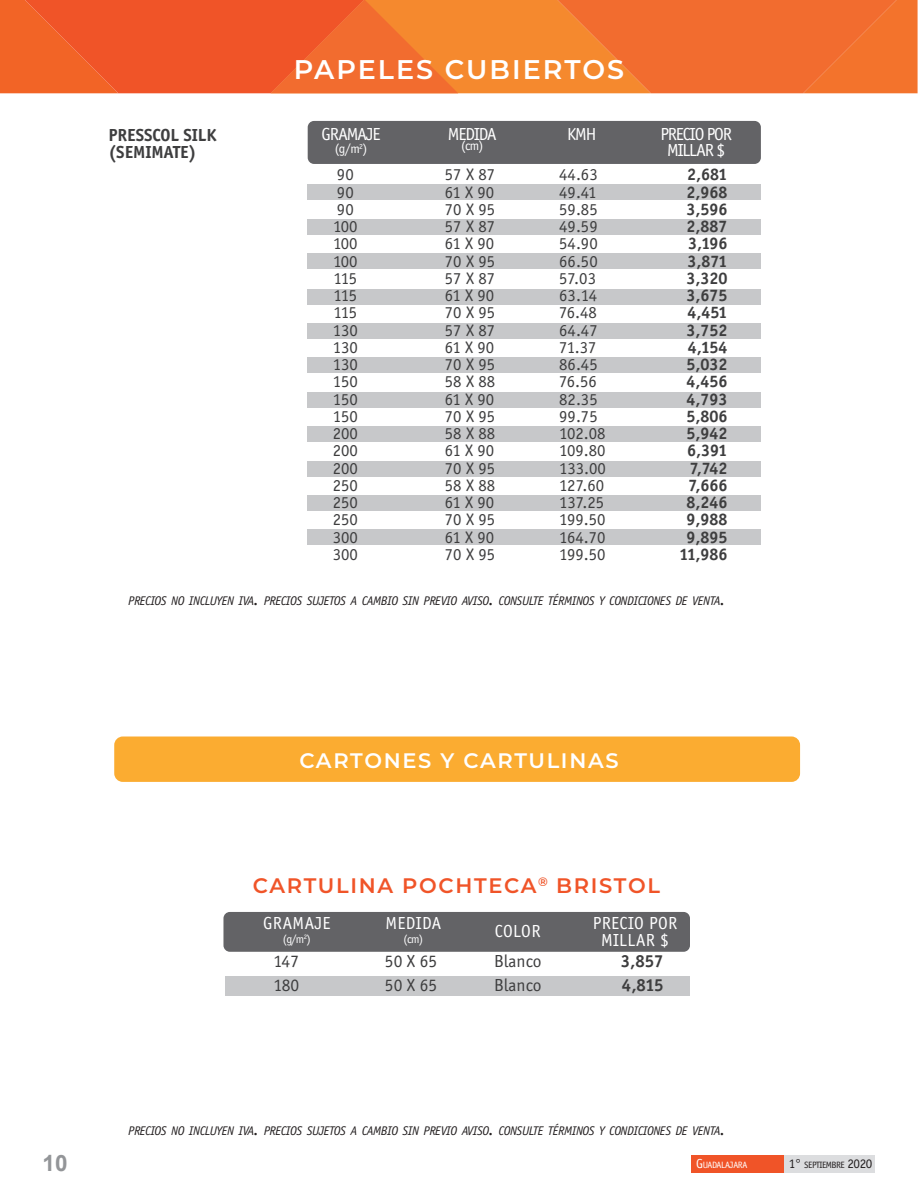
<style>
.page{position:relative;width:918px;height:1188px;background:#fff}
.page>*{position:absolute;margin:0;border:0;box-sizing:border-box;transform-origin:0 0}
.Texto_negritas{font:600 27px "Montserrat";letter-spacing:.075em;color:#fff}
.t1{font:700 22.5px "Arial";color:#939598}
.t2{font:600 21px "Montserrat";letter-spacing:.08em;color:#f05428}
.Texto_negritas-2{font:600 21px "Montserrat";letter-spacing:.08em;color:#fff}
.t3{font:18px/16.5px "Officina Sans EF";letter-spacing:.005em;color:#fff;text-align:center}
.t4{font:700 18px "Officina Sans EF";color:#3e3e3f}
.t5{font:18px "Officina Sans EF";color:#3e3e3f}
.t6{font:18px/16.5px "Officina Sans EF";letter-spacing:-.06em;color:#fff;text-align:center}
.t7{font:17.25px "Officina Sans EF";color:#3e3e3f}
.t8{font:700 17.25px "Officina Sans EF";color:#3e3e3f}
.t9{font:13.5px "Officina Sans EF";color:#fff}
.Texto_negritas-3{font:italic 12.6px "Officina Sans Std";letter-spacing:-.035em;color:#231f20}
.t10{font:12px "Officina Sans EF";color:#fff}
.t11{font:9.45px "Officina Sans EF";letter-spacing:-.045em;color:#231f20}
.t12{font:9.45px "Officina Sans EF";letter-spacing:-.045em;color:#fff}
.s1{font-size:18px}
.s2{font-size:13.5px}
</style>
<div class="page">
<div style="left:692px;top:1155px;width:95px;height:17px;background:#f05428"></div>
<div style="left:784px;top:1155px;width:91px;height:17px;background:#dcdddf"></div>
<svg style="left:0;top:0;width:918px;height:93px;background:#f26b2c"></svg>
<div style="left:308px;top:185px;width:453px;height:15px;background:#c7c8ca"></div>
<div style="left:308px;top:220px;width:453px;height:15px;background:#c7c8ca"></div>
<div style="left:308px;top:254px;width:453px;height:15px;background:#c7c8ca"></div>
<div style="left:308px;top:289px;width:453px;height:15px;background:#c7c8ca"></div>
<div style="left:308px;top:323px;width:453px;height:15px;background:#c7c8ca"></div>
<div style="left:308px;top:357px;width:453px;height:15px;background:#c7c8ca"></div>
<div style="left:308px;top:392px;width:453px;height:16px;background:#c7c8ca"></div>
<div style="left:308px;top:426px;width:453px;height:16px;background:#c7c8ca"></div>
<div style="left:308px;top:462px;width:453px;height:15px;background:#c7c8ca"></div>
<div style="left:308px;top:496px;width:453px;height:15px;background:#c7c8ca"></div>
<div style="left:308px;top:530px;width:453px;height:15px;background:#c7c8ca"></div>
<div style="left:308px;top:121px;width:453px;height:43px;background:#636366;border-radius:6px"></div>
<div style="left:226px;top:976px;width:464px;height:20px;background:#c7c8ca"></div>
<div style="left:223px;top:912px;width:467px;height:40px;background:#636366;border-radius:6px"></div>
<div style="left:114px;top:737px;width:686px;height:45px;background:#fbac31;border-radius:9px"></div>
<p class="t4" style="left:108px;top:125px;width:109px">PRESSCOL SILK</p>
<p class="t4" style="left:108px;top:141px;width:89px">(SEMIMATE)</p>
<p class="Texto_negritas" style="left:294px;top:50px;width:332px">PAPELES CUBIERTOS</p>
<p class="t6" style="left:322px;top:126px;width:60px">GRAMAJE</p>
<p class="t9" style="left:335px;top:141px;width:34px">(g/m<sup>2</sup>)</p>
<p class="t7" style="left:337px;top:165px;width:18px">90</p>
<p class="t7" style="left:337px;top:182px;width:18px">90</p>
<p class="t7" style="left:337px;top:200px;width:18px">90</p>
<p class="t7" style="left:333px;top:217px;width:26px">100</p>
<p class="t7" style="left:333px;top:234px;width:26px">100</p>
<p class="t7" style="left:333px;top:251px;width:26px">100</p>
<p class="t7" style="left:333px;top:269px;width:25px">115</p>
<p class="t7" style="left:333px;top:286px;width:25px">115</p>
<p class="t7" style="left:333px;top:303px;width:25px">115</p>
<p class="t7" style="left:333px;top:320px;width:26px">130</p>
<p class="t7" style="left:333px;top:338px;width:26px">130</p>
<p class="t7" style="left:333px;top:355px;width:26px">130</p>
<p class="t7" style="left:333px;top:372px;width:26px">150</p>
<p class="t7" style="left:333px;top:389px;width:26px">150</p>
<p class="t7" style="left:333px;top:407px;width:26px">150</p>
<p class="t7" style="left:333px;top:424px;width:27px">200</p>
<p class="t7" style="left:333px;top:441px;width:27px">200</p>
<p class="t7" style="left:333px;top:458px;width:27px">200</p>
<p class="t7" style="left:333px;top:476px;width:27px">250</p>
<p class="t7" style="left:333px;top:493px;width:27px">250</p>
<p class="t7" style="left:333px;top:510px;width:27px">250</p>
<p class="t7" style="left:333px;top:527px;width:27px">300</p>
<p class="t7" style="left:333px;top:545px;width:27px">300</p>
<p class="t3" style="left:448px;top:126px;width:50px">MEDIDA</p>
<p class="t9" style="left:461px;top:138px;width:24px">(cm)</p>
<p class="t7" style="left:445px;top:165px;width:52px">57 X 87</p>
<p class="t7" style="left:445px;top:182px;width:51px">61 X 90</p>
<p class="t7" style="left:445px;top:200px;width:52px">70 X 95</p>
<p class="t7" style="left:445px;top:217px;width:52px">57 X 87</p>
<p class="t7" style="left:445px;top:234px;width:51px">61 X 90</p>
<p class="t7" style="left:445px;top:251px;width:52px">70 X 95</p>
<p class="t7" style="left:445px;top:269px;width:52px">57 X 87</p>
<p class="t7" style="left:445px;top:286px;width:51px">61 X 90</p>
<p class="t7" style="left:445px;top:303px;width:52px">70 X 95</p>
<p class="t7" style="left:445px;top:320px;width:52px">57 X 87</p>
<p class="t7" style="left:445px;top:338px;width:51px">61 X 90</p>
<p class="t7" style="left:445px;top:355px;width:52px">70 X 95</p>
<p class="t7" style="left:445px;top:372px;width:52px">58 X 88</p>
<p class="t7" style="left:445px;top:389px;width:51px">61 X 90</p>
<p class="t7" style="left:445px;top:407px;width:52px">70 X 95</p>
<p class="t7" style="left:445px;top:424px;width:52px">58 X 88</p>
<p class="t7" style="left:445px;top:441px;width:51px">61 X 90</p>
<p class="t7" style="left:445px;top:458px;width:52px">70 X 95</p>
<p class="t7" style="left:445px;top:476px;width:52px">58 X 88</p>
<p class="t7" style="left:445px;top:493px;width:51px">61 X 90</p>
<p class="t7" style="left:445px;top:510px;width:52px">70 X 95</p>
<p class="t7" style="left:445px;top:527px;width:51px">61 X 90</p>
<p class="t7" style="left:445px;top:545px;width:52px">70 X 95</p>
<p class="t3" style="left:567px;top:126px;width:31px">KMH</p>
<p class="t6" style="left:661px;top:126px;width:73px">PRECIO POR<br>MILLAR $</p>
<p class="t7" style="left:559px;top:165px;width:40px">44.63</p>
<p class="t7" style="left:559px;top:182px;width:39px">49.41</p>
<p class="t7" style="left:559px;top:200px;width:40px">59.85</p>
<p class="t7" style="left:559px;top:217px;width:40px">49.59</p>
<p class="t7" style="left:559px;top:234px;width:40px">54.90</p>
<p class="t7" style="left:559px;top:251px;width:40px">66.50</p>
<p class="t7" style="left:559px;top:269px;width:38px">57.03</p>
<p class="t7" style="left:559px;top:286px;width:39px">63.14</p>
<p class="t7" style="left:559px;top:303px;width:39px">76.48</p>
<p class="t7" style="left:559px;top:320px;width:40px">64.47</p>
<p class="t7" style="left:559px;top:338px;width:39px">71.37</p>
<p class="t7" style="left:559px;top:355px;width:40px">86.45</p>
<p class="t7" style="left:559px;top:372px;width:39px">76.56</p>
<p class="t7" style="left:559px;top:389px;width:40px">82.35</p>
<p class="t7" style="left:559px;top:407px;width:40px">99.75</p>
<p class="t7" style="left:559px;top:424px;width:48px">102.08</p>
<p class="t7" style="left:559px;top:441px;width:48px">109.80</p>
<p class="t7" style="left:559px;top:458px;width:48px">133.00</p>
<p class="t7" style="left:559px;top:476px;width:46px">127.60</p>
<p class="t7" style="left:559px;top:493px;width:46px">137.25</p>
<p class="t7" style="left:559px;top:510px;width:48px">199.50</p>
<p class="t7" style="left:559px;top:527px;width:48px">164.70</p>
<p class="t7" style="left:559px;top:545px;width:48px">199.50</p>
<p class="t8" style="left:687px;top:164px;width:42px">2,681</p>
<p class="t8" style="left:687px;top:181px;width:42px">2,968</p>
<p class="t8" style="left:687px;top:199px;width:42px">3,596</p>
<p class="t8" style="left:687px;top:216px;width:42px">2,887</p>
<p class="t8" style="left:688px;top:233px;width:41px">3,196</p>
<p class="t8" style="left:687px;top:250px;width:42px">3,871</p>
<p class="t8" style="left:687px;top:268px;width:42px">3,320</p>
<p class="t8" style="left:687px;top:285px;width:42px">3,675</p>
<p class="t8" style="left:688px;top:302px;width:42px">4,451</p>
<p class="t8" style="left:687px;top:319px;width:42px">3,752</p>
<p class="t8" style="left:688px;top:337px;width:41px">4,154</p>
<p class="t8" style="left:687px;top:354px;width:42px">5,032</p>
<p class="t8" style="left:687px;top:371px;width:42px">4,456</p>
<p class="t8" style="left:687px;top:388px;width:42px">4,793</p>
<p class="t8" style="left:687px;top:406px;width:42px">5,806</p>
<p class="t8" style="left:687px;top:423px;width:42px">5,942</p>
<p class="t8" style="left:687px;top:440px;width:42px">6,391</p>
<p class="t8" style="left:690px;top:457px;width:39px">7,742</p>
<p class="t8" style="left:688px;top:475px;width:41px">7,666</p>
<p class="t8" style="left:687px;top:492px;width:42px">8,246</p>
<p class="t8" style="left:687px;top:509px;width:42px">9,988</p>
<p class="t8" style="left:687px;top:526px;width:42px">9,895</p>
<p class="t8" style="left:679px;top:544px;width:50px">11,986</p>
<p class="Texto_negritas-3" style="left:128px;top:593px;width:599px">PRECIOS NO INCLUYEN IVA<span class="s1">.</span> PRECIOS SUJETOS A CAMBIO SIN PREVIO AVISO<span class="s1">.</span> CONSULTE TÉRMINOS Y CONDICIONES DE VENTA<span class="s1">.</span></p>
<h2 class="t1" style="left:43px;top:1148px;width:27px">10</h2>
<p class="Texto_negritas-2" style="left:299px;top:745px;width:321px">CARTONES Y CARTULINAS</p>
<p class="t2" style="left:253px;top:870px;width:409px">CARTULINA POCHTECA<sup>®</sup> BRISTOL</p>
<p class="t3" style="left:263px;top:915px;width:69px">GRAMAJE</p>
<p class="t10" style="left:283px;top:932px;width:30px">(g/m<sup>2</sup>)</p>
<p class="t5" style="left:273px;top:951px;width:27px">147</p>
<p class="t5" style="left:273px;top:975px;width:27px">180</p>
<p class="t3" style="left:385px;top:915px;width:57px">MEDIDA</p>
<p class="t10" style="left:403px;top:932px;width:21px">(cm)</p>
<p class="t5" style="left:385px;top:951px;width:54px">50 X 65</p>
<p class="t5" style="left:385px;top:975px;width:54px">50 X 65</p>
<p class="t3" style="left:495px;top:923px;width:47px">COLOR</p>
<p class="t5" style="left:494px;top:951px;width:49px">Blanco</p>
<p class="t5" style="left:494px;top:975px;width:49px">Blanco</p>
<p class="t3" style="left:593px;top:915px;width:86px">PRECIO POR<br>MILLAR $</p>
<p class="t4" style="left:621px;top:951px;width:44px">3,857</p>
<p class="t4" style="left:622px;top:975px;width:43px">4,815</p>
<p class="Texto_negritas-3" style="left:128px;top:1124px;width:599px">PRECIOS NO INCLUYEN IVA<span class="s1">.</span> PRECIOS SUJETOS A CAMBIO SIN PREVIO AVISO<span class="s1">.</span> CONSULTE TÉRMINOS Y CONDICIONES DE VENTA<span class="s1">.</span></p>
<p class="t12" style="left:696px;top:1159px;width:53px"><span class="s2">G</span>UADALAJARA</p>
<p class="t11" style="left:789px;top:1159px;width:85px"><span class="s2">1°</span> SEPTIEMBRE <span class="s2">2020</span></p>
</div>
